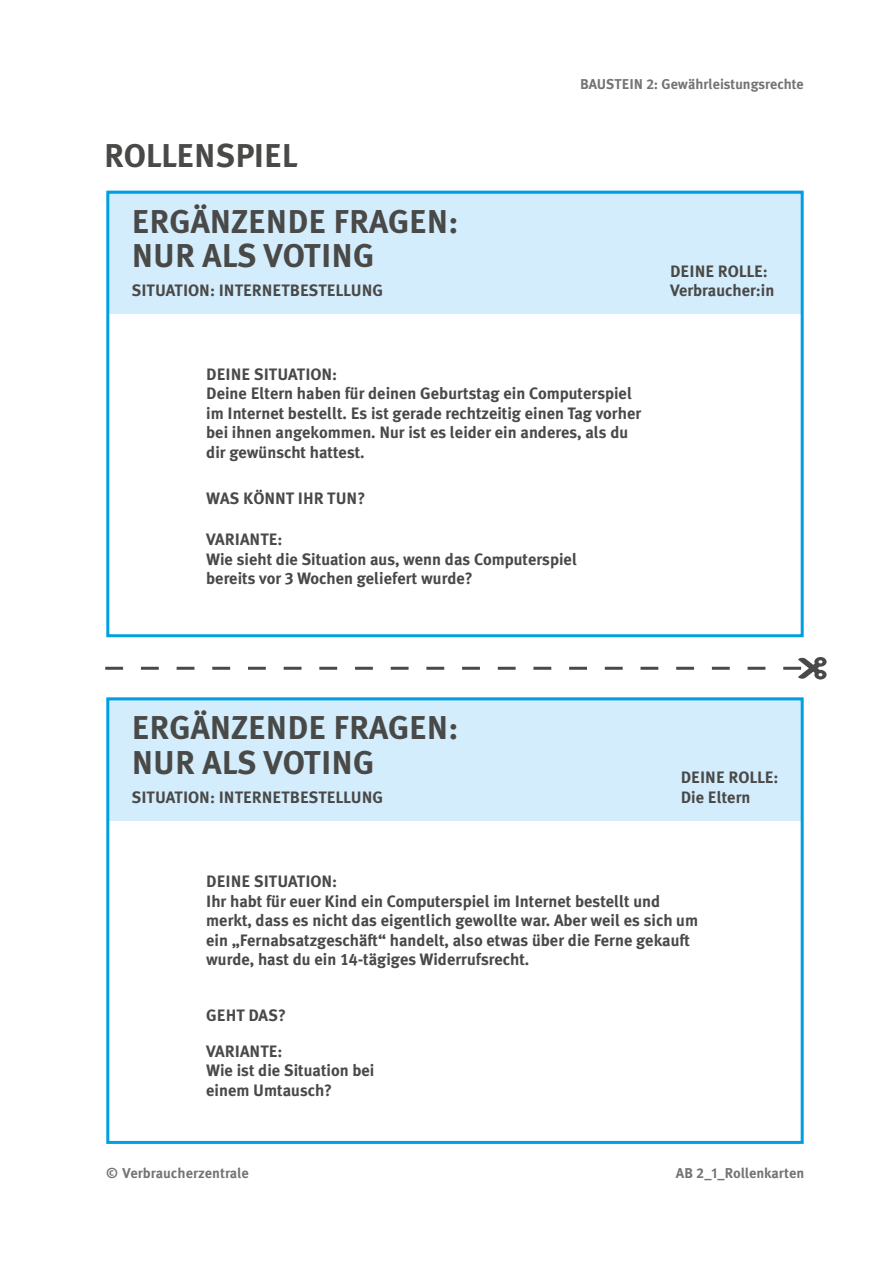
<style>
.page{position:relative;width:893px;height:1263px;background:#fff}
.page>*{position:absolute;margin:0;border:0;box-sizing:border-box;transform-origin:0 0}
.t1{font:700 33px/34.5px "Meta Plus";color:#494948}
.t2{font:700 16.5px/19.5px "Meta Plus";color:#494948}
.t3{font:700 14.25px "Meta Pro";color:#747473}
.t4{font:700 14.25px "Meta Plus";color:#747473}
.s1{font-family:"Meta Plus Bold Caps";font-weight:400}
</style>
<div class="page">
<div style="left:108px;top:191px;width:694px;height:123px;background:#d4edfc"></div>
<div style="left:108px;top:697px;width:694px;height:124px;background:#d4edfc"></div>
<div style="left:106px;top:191px;width:698px;height:446px;border:3px solid #009ee3"></div>
<div style="left:106px;top:697px;width:698px;height:447px;border:3px solid #009ee3"></div>
<svg style="left:105px;top:657px;width:721px;height:22px"></svg>
<h1 class="t1" style="left:104px;top:138px;width:195px">ROLLENSPIEL</h1>
<h1 class="t1" style="left:132px;top:204px;width:328px">ERGÄNZENDE FRAGEN:<br>NUR ALS VOTING</h1>
<p class="t2" style="left:132px;top:281px;width:253px">SITUATION: INTERNETBESTELLUNG</p>
<p class="t4" style="left:580px;top:76px;width:225px">BAUSTEIN <span class="s1">2</span>: Gewährleistungsrechte</p>
<p class="t2" style="left:670px;top:261px;width:106px">DEINE ROLLE:<br>Verbraucher:in</p>
<p class="t2" style="left:206px;top:364px;width:436px">DEINE SITUATION:<br>Deine Eltern haben für deinen Geburtstag ein Computerspiel im Internet bestellt. Es ist gerade rechtzeitig einen Tag vorher bei ihnen angekommen. Nur ist es leider ein anderes, als du dir gewünscht hattest.</p>
<p class="t2" style="left:206px;top:488px;width:161px">WAS KÖNNT IHR TUN?</p>
<p class="t2" style="left:206px;top:530px;width:372px">VARIANTE:<br>Wie sieht die Situation aus, wenn das Computerspiel bereits vor <span class="s1">3</span> Wochen geliefert wurde?</p>
<h1 class="t1" style="left:132px;top:711px;width:328px">ERGÄNZENDE FRAGEN:<br>NUR ALS VOTING</h1>
<p class="t2" style="left:132px;top:787px;width:253px">SITUATION: INTERNETBESTELLUNG</p>
<p class="t2" style="left:681px;top:768px;width:99px">DEINE ROLLE:<br>Die Eltern</p>
<p class="t2" style="left:206px;top:872px;width:493px">DEINE SITUATION:<br>Ihr habt für euer Kind ein Computerspiel im Internet bestellt und merkt, dass es nicht das eigentlich gewollte war. Aber weil es sich um ein „Fernabsatzgeschäft“ handelt, also etwas über die Ferne gekauft wurde, hast du ein <span class="s1">14</span>-tägiges Widerrufsrecht.</p>
<p class="t2" style="left:206px;top:997px;width:81px;line-height:35.5px">GEHT DAS?<br>VARIANTE:</p>
<p class="t2" style="left:206px;top:1060px;width:170px">Wie ist die Situation bei einem Umtausch?</p>
<p class="t3" style="left:106px;top:1162px;width:144px">© Verbraucherzentrale</p>
<p class="t3" style="left:676px;top:1162px;width:130px">AB 2_1_Rollenkarten</p>
</div>
